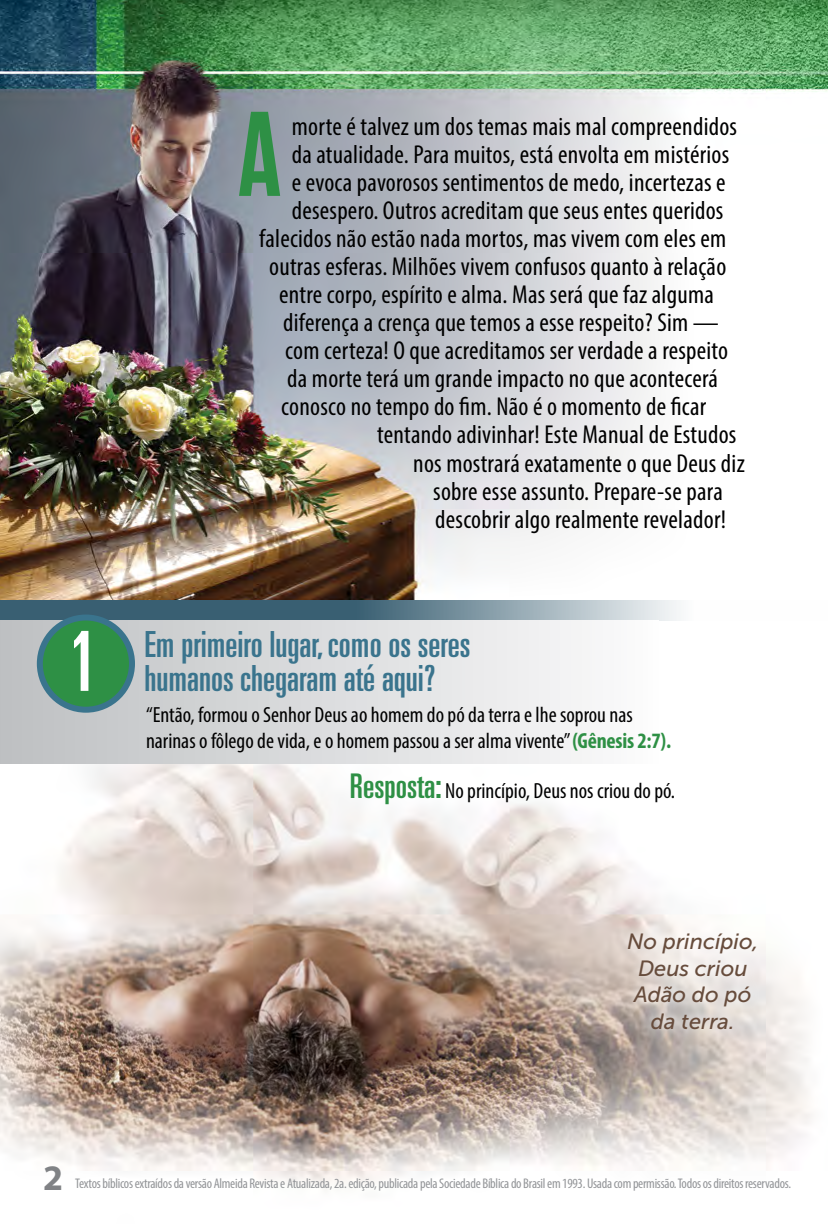
<style>
.page{position:relative;width:828px;height:1224px;background:#fff}
.page>*{position:absolute;margin:0;border:0;box-sizing:border-box;transform-origin:0 0}
.t1{font:600 120px "Tungsten";color:#2e9045}
.t2{font:ultra-condensed 83px "Univers";color:#fff}
.t3{font:ultra-condensed 36px/34px "Univers";color:#3a748d}
.t4{font:700 36px "Myriad Pro";color:#808285}
.t5{font:condensed 26px "Myriad Pro";letter-spacing:.01em;color:#000}
.t6{font:condensed 22px/26.4px "Myriad Pro";color:#000}
.t7{font:italic 22px/26.4px "Museo Sans 500";color:#674c3c;text-align:center}
.t8{font:condensed 14px "Myriad Pro";letter-spacing:-.02em;color:#939598}
.s1{font-weight:700;color:#2e9045}
.s2{font-family:"Univers";font-stretch:ultra-condensed;font-size:34px;color:#2e9045}
</style>
<div class="page">
<img style="left:0;top:763px;width:812px;height:427px">
<img style="left:0;top:0;width:828px;height:600px">
<svg style="left:0;top:600px;width:680px;height:21px;background:#6b8795"></svg>
<div style="left:0;top:621px;width:658px;height:142px;background:linear-gradient(to right,#babec0,#fdfcfc)"></div>
<div style="left:40px;top:618px;width:92px;height:92px;background:#2e9045;border-radius:50%"></div>
<div style="left:37px;top:615px;width:98px;height:98px;border:6px solid #3a748d;border-radius:50%"></div>
<div style="left:615px;top:921px;width:153px;height:120px;background:#fff;opacity:.75"></div>
<h1 class="t1" style="left:238px;top:91px;width:46px">A</h1>
<p class="t5" style="left:292px;top:111px;width:447px">morte é talvez um dos temas mais mal compreendidos</p>
<p class="t5" style="left:292px;top:139px;width:439px">da atualidade. Para muitos, está envolta em mistérios</p>
<p class="t5" style="left:292px;top:167px;width:435px">e evoca pavorosos sentimentos de medo, incertezas e</p>
<p class="t5" style="left:292px;top:195px;width:433px">desespero. Outros acreditam que seus entes queridos</p>
<p class="t5" style="left:259px;top:223px;width:469px">falecidos não estão nada mortos, mas vivem com eles em</p>
<p class="t5" style="left:269px;top:251px;width:459px">outras esferas. Milhões vivem confusos quanto à relação</p>
<p class="t5" style="left:279px;top:279px;width:436px">entre corpo, espírito e alma. Mas será que faz alguma</p>
<p class="t5" style="left:283px;top:307px;width:437px">diferença a crença que temos a esse respeito? Sim —</p>
<p class="t5" style="left:285px;top:335px;width:444px">com certeza! O que acreditamos ser verdade a respeito</p>
<p class="t5" style="left:287px;top:363px;width:432px">da morte terá um grande impacto no que acontecerá</p>
<p class="t5" style="left:281px;top:391px;width:427px">conosco no tempo do fim. Não é o momento de ficar</p>
<p class="t5" style="left:377px;top:419px;width:361px">tentando adivinhar! Este Manual de Estudos</p>
<p class="t5" style="left:413px;top:447px;width:333px">nos mostrará exatamente o que Deus diz</p>
<p class="t5" style="left:433px;top:475px;width:291px">sobre esse assunto. Prepare-se para</p>
<p class="t5" style="left:435px;top:503px;width:292px">descobrir algo realmente revelador!</p>
<h2 class="t2" style="left:67px;top:614px;width:32px">1</h2>
<h3 class="t3" style="left:145px;top:627px;width:327px">Em primeiro lugar, como os seres humanos chegaram até aqui?</h3>
<p class="t6" style="left:146px;top:701px;width:527px">“Então, formou o Senhor Deus ao homem do pó da terra e lhe soprou nas narinas o fôlego de vida, e o homem passou a ser alma vivente” <span class="s1">(Gênesis 2:7).</span></p>
<p class="t6" style="left:350px;top:778px;width:327px"><span class="s2">Resposta:</span> No princípio, Deus nos criou do pó.</p>
<p class="t7" style="left:627px;top:929px;width:133px">No princípio,<br>Deus criou<br>Adão do pó da terra.</p>
<h3 class="t4" style="left:43px;top:1155px;width:21px">2</h3>
<p class="t8" style="left:75px;top:1175px;width:717px">Textos bíblicos extraídos da versão Almeida Revista e Atualizada, 2a. edição, publicada pela Sociedade Bíblica do Brasil em 1993. Usada com permissão. Todos os direitos reservados.</p>
</div>
